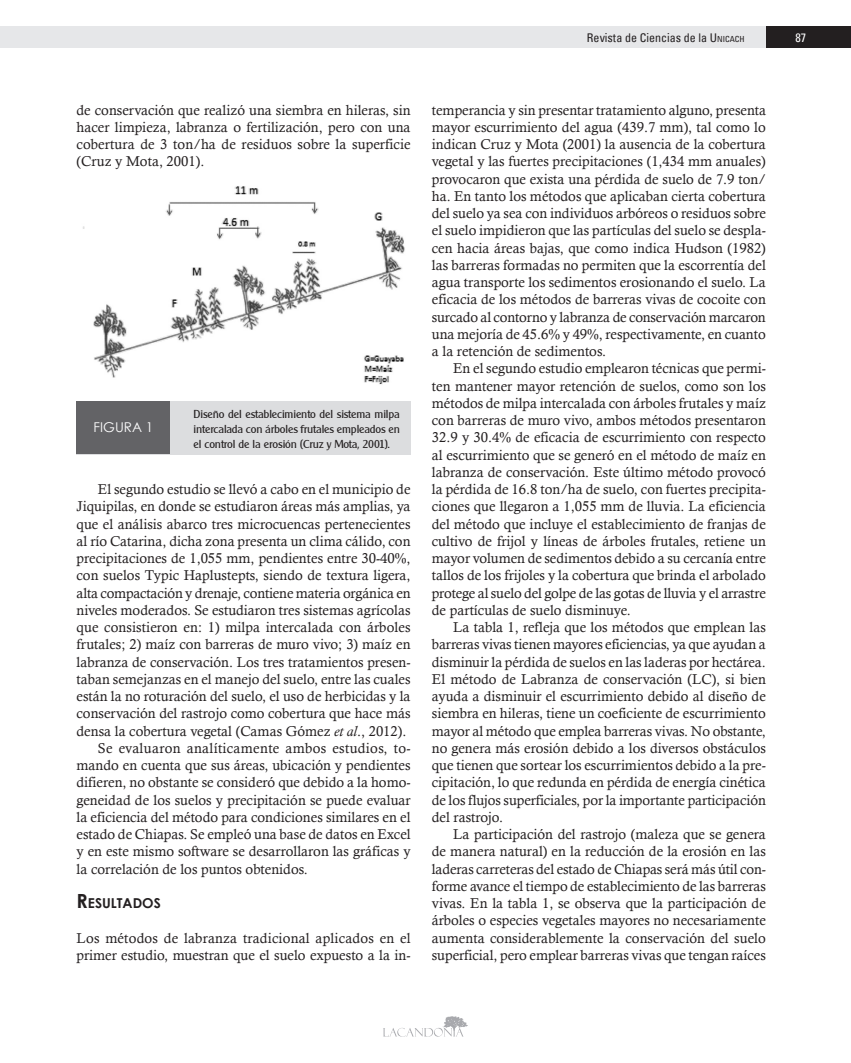
<style>
.page{position:relative;width:851px;height:1063px;background:#fff}
.page>*{position:absolute;margin:0;border:0;box-sizing:border-box;transform-origin:0 0}
.t1{font:14.25px/17.2px "Calisto";color:#231f20;text-align:justify}
.t2{font:14.25px "Calisto";letter-spacing:.02em;color:#231f20}
.t3{font:700 13.65px "Century Gothic";color:#231f20}
.t4{font:13.5px "Century Gothic";color:#fff}
.t5{font:condensed 12px "Univers";color:#231f20}
.t6{font:condensed 12px "Univers";color:#fff}
.t7{font:11.25px/15px "Clarity Gothic SF";letter-spacing:-.01em;color:#231f20;text-align:justify}
.s1{font-style:inherit}
.s2{font-size:8.4px}
.s3{font-style:italic}
.s4{font-size:19.5px}
</style>
<div class="page">
<div style="left:0;top:27px;width:850px;height:21px;background:#e6e7e9"></div>
<div style="left:765px;top:27px;width:85px;height:21px;background:#231f20"></div>
<svg style="left:383px;top:1016px;width:85px;height:21px"></svg>
<img style="left:83px;top:186px;width:322px;height:199px">
<div style="left:77px;top:401px;width:333px;height:53px;background:#dcdddf"></div>
<div style="left:77px;top:401px;width:93px;height:53px;background:#636366"></div>
<p class="t5" style="left:587px;top:30px;width:159px">Revista de Ciencias de la <span class="s1">U</span><span class="s2">NICACH</span></p>
<p class="t6" style="left:795px;top:30px;width:12px">87</p>
<p class="t1" style="left:77px;top:101px;width:335px">de conservación que realizó una siembra en hileras, sin hacer limpieza, labranza o fertilización, pero con una cobertura de 3 ton/ha de residuos sobre la superficie (Cruz y Mota, 2001).</p>
<p class="t4" style="left:94px;top:419px;width:61px">FIGURA 1</p>
<p class="t7" style="left:193px;top:407px;width:208px">Diseño del establecimiento del sistema milpa intercalada con árboles frutales empleados en el control de la erosión (Cruz y Mota, 2001).</p>
<p class="t1" style="left:98px;top:481px;width:314px">El segundo estudio se llevó a cabo en el municipio de</p>
<p class="t1" style="left:77px;top:498px;width:335px">Jiquipilas, en donde se estudiaron áreas más amplias, ya</p>
<p class="t1" style="left:77px;top:515px;width:335px">que el análisis abarco tres microcuencas pertenecientes</p>
<p class="t1" style="left:77px;top:532px;width:335px">al río Catarina, dicha zona presenta un clima cálido, con</p>
<p class="t1" style="left:77px;top:550px;width:335px">precipitaciones de 1,055 mm, pendientes entre 30-40%,</p>
<p class="t1" style="left:77px;top:567px;width:335px">con suelos Typic Haplustepts, siendo de textura ligera,</p>
<p class="t1" style="left:77px;top:584px;width:335px">alta compactación y drenaje, contiene materia orgánica en</p>
<p class="t1" style="left:77px;top:601px;width:335px">niveles moderados. Se estudiaron tres sistemas agrícolas</p>
<p class="t1" style="left:77px;top:619px;width:335px">que consistieron en: 1) milpa intercalada con árboles</p>
<p class="t1" style="left:77px;top:636px;width:335px">frutales; 2) maíz con barreras de muro vivo; 3) maíz en</p>
<p class="t1" style="left:77px;top:653px;width:335px">labranza de conservación. Los tres tratamientos presen-</p>
<p class="t1" style="left:77px;top:670px;width:335px">taban semejanzas en el manejo del suelo, entre las cuales</p>
<p class="t1" style="left:77px;top:688px;width:335px">están la no roturación del suelo, el uso de herbicidas y la</p>
<p class="t1" style="left:77px;top:705px;width:335px">conservación del rastrojo como cobertura que hace más</p>
<p class="t1" style="left:77px;top:722px;width:331px">densa la cobertura vegetal (Camas Gómez <span class="s3">et al</span>., 2012).</p>
<p class="t2" style="left:98px;top:740px;width:314px">Se evaluaron analíticamente ambos estudios, to-</p>
<p class="t1" style="left:77px;top:757px;width:335px">mando en cuenta que sus áreas, ubicación y pendientes</p>
<p class="t1" style="left:77px;top:774px;width:335px">difieren, no obstante se consideró que debido a la homo-</p>
<p class="t1" style="left:77px;top:791px;width:335px">geneidad de los suelos y precipitación se puede evaluar</p>
<p class="t1" style="left:77px;top:808px;width:335px">la eficiencia del método para condiciones similares en el</p>
<p class="t1" style="left:77px;top:826px;width:335px">estado de Chiapas. Se empleó una base de datos en Excel</p>
<p class="t1" style="left:77px;top:843px;width:335px">y en este mismo software se desarrollaron las gráficas y</p>
<p class="t1" style="left:77px;top:860px;width:233px">la correlación de los puntos obtenidos.</p>
<p class="t3" style="left:77px;top:894px;width:86px"><span class="s4">R</span>ESULTADOS</p>
<p class="t1" style="left:77px;top:929px;width:335px">Los métodos de labranza tradicional aplicados en el primer estudio, muestran que el suelo expuesto a la in-</p>
<p class="t1" style="left:432px;top:101px;width:336px">temperancia y sin presentar tratamiento alguno, presenta mayor escurrimiento del agua (439.7 mm), tal como lo indican Cruz y Mota (2001) la ausencia de la cobertura vegetal y las fuertes precipitaciones (1,434 mm anuales) provocaron que exista una pérdida de suelo de 7.9 ton/ ha. En tanto los métodos que aplicaban cierta cobertura del suelo ya sea con individuos arbóreos o residuos sobre el suelo impidieron que las partículas del suelo se despla&shy;cen hacia áreas bajas, que como indica Hudson (1982) las barreras formadas no permiten que la escorrentía del agua transporte los sedimentos erosionando el suelo. La eficacia de los métodos de barreras vivas de cocoite con surcado al contorno y labranza de conservación marcaron una mejoría de 45.6% y 49%, respectivamente, en cuanto a la retención de sedimentos.</p>
<p class="t1" style="left:432px;top:360px;width:335px;text-indent:21px">En el segundo estudio emplearon técnicas que permi&shy;ten mantener mayor retención de suelos, como son los métodos de milpa intercalada con árboles frutales y maíz con barreras de muro vivo, ambos métodos presentaron 32.9 y 30.4% de eficacia de escurrimiento con respecto al escurrimiento que se generó en el método de maíz en labranza de conservación. Este último método provocó la pérdida de 16.8 ton/ha de suelo, con fuertes precipita&shy;ciones que llegaron a 1,055 mm de lluvia. La eficiencia del método que incluye el establecimiento de franjas de cultivo de frijol y líneas de árboles frutales, retiene un mayor volumen de sedimentos debido a su cercanía entre tallos de los frijoles y la cobertura que brinda el arbolado protege al suelo del golpe de las gotas de lluvia y el arrastre de partículas de suelo disminuye.</p>
<p class="t1" style="left:432px;top:619px;width:335px;text-indent:21px">La tabla 1, refleja que los métodos que emplean las barreras vivas tienen mayores eficiencias, ya que ayudan a disminuir la pérdida de suelos en las laderas por hectárea.<br>El método de Labranza de conservación (LC), si bien ayuda a disminuir el escurrimiento debido al diseño de siembra en hileras, tiene un coeficiente de escurrimiento mayor al método que emplea barreras vivas. No obstante, no genera más erosión debido a los diversos obstáculos que tienen que sortear los escurrimientos debido a la pre&shy;cipitación, lo que redunda en pérdida de energía cinética de los flujos superficiales, por la importante participación del rastrojo.</p>
<p class="t1" style="left:432px;top:826px;width:335px;text-indent:21px">La participación del rastrojo (maleza que se genera de manera natural) en la reducción de la erosión en las laderas carreteras del estado de Chiapas será más útil con&shy;forme avance el tiempo de establecimiento de las barreras vivas. En la tabla 1, se observa que la participación de árboles o especies vegetales mayores no necesariamente aumenta considerablemente la conservación del suelo superficial, pero emplear barreras vivas que tengan raíces</p>
</div>
